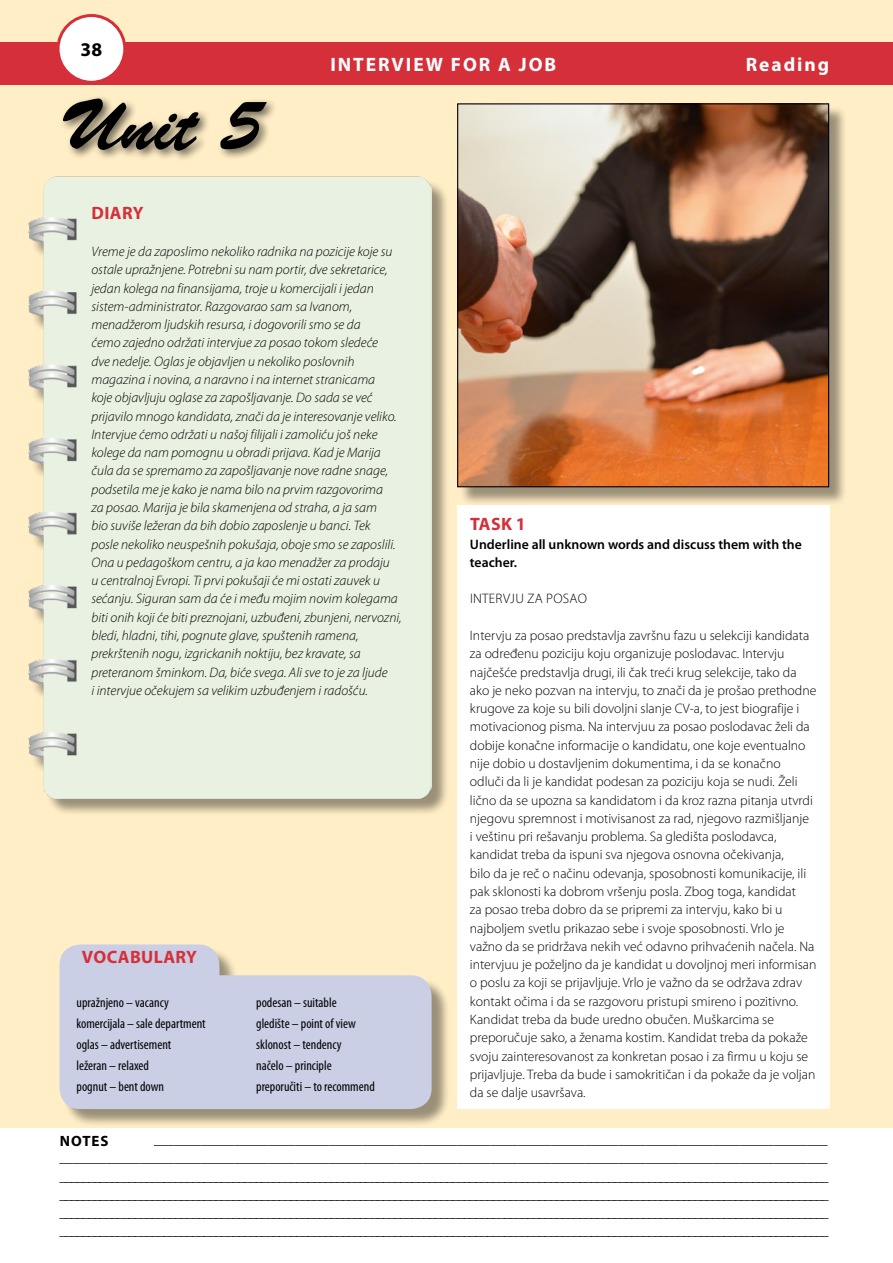
<style>
.page{position:relative;width:893px;height:1263px;background:#fff}
.page>*{position:absolute;margin:0;border:0;box-sizing:border-box;transform-origin:0 0}
.t1{font:71.7px "Brush Script Std";color:#000}
.t2{font:700 19.5px "Myriad Pro";letter-spacing:.1em;color:#fff}
.t3{font:700 19.5px "Myriad Pro";color:#000}
.t4{font:700 18px "Myriad Pro";letter-spacing:.02em;color:#d5303a}
.t5{font:700 15px "Myriad Pro";letter-spacing:.07em;color:#000}
.t6{font:300 13.8px/18.3px "Myriad Pro";color:#000;text-align:justify}
.t7{font:italic 300 13.8px/18.3px "Myriad Pro";color:#000}
.t8{font:condensed 13.8px/21px "Myriad Pro";color:#000}
.t9{font:600 13.8px/18.3px "Myriad Pro";color:#000}
.t10{font:300 13.8px "Myriad Pro";letter-spacing:.02em;color:#000}
</style>
<div class="page">
<div style="left:0;top:0;width:893px;height:1127px;background:#ffeec6"></div>
<div style="left:0;top:43px;width:893px;height:42px;background:#d5303a"></div>
<div style="left:58px;top:16px;width:67px;height:66px;background:#fff;border-radius:50%"></div>
<div style="left:57px;top:14px;width:69px;height:70px;border:3px solid #d5303a;border-radius:50%"></div>
<div style="left:62px;top:947px;width:389px;height:181px;background:#000;opacity:.4"></div>
<svg style="left:60px;top:944px;width:372px;height:165px;fill:#cbcfe5"></svg>
<div style="left:31px;top:179px;width:418px;height:637px;background:#000;opacity:.4"></div>
<div style="left:28px;top:176px;width:404px;height:622px;background:#e9f2e2"></div>
<div style="left:60px;top:95px;width:218px;height:67px;background:#000;opacity:.6"></div>
<div style="left:457px;top:506px;width:372px;height:603px;background:#fff"></div>
<div style="left:459px;top:106px;width:389px;height:400px;background:#000;opacity:.4"></div>
<img style="left:459px;top:105px;width:368px;height:380px">
<div style="left:457px;top:103px;width:372px;height:384px;border:1px solid #000"></div>
<h2 class="t3" style="left:81px;top:37px;width:23px">38</h2>
<h1 class="t1" style="left:60px;top:85px;width:203px">Unit 5</h1>
<h2 class="t2" style="left:330px;top:52px;width:227px">INTERVIEW FOR A JOB</h2>
<h2 class="t2" style="left:746px;top:52px;width:85px">Reading</h2>
<h3 class="t4" style="left:92px;top:202px;width:53px">DIARY</h3>
<p class="t7" style="left:91px;top:242px;width:312px">Vreme je da zaposlimo nekoliko radnika na pozicije koje su ostale upražnjene. Potrebni su nam portir, dve sekretarice, jedan kolega na finansijama, troje u komercijali i jedan sistem-administrator. Razgovarao sam sa Ivanom, menadžerom ljudskih resursa, i dogovorili smo se da<br>ćemo zajedno održati intervjue za posao tokom sledeće<br>dve nedelje. Oglas je objavljen u nekoliko poslovnih magazina i novina, a naravno i na internet stranicama<br>koje objavljuju oglase za zapošljavanje. Do sada se već prijavilo mnogo kandidata, znači da je interesovanje veliko.<br>Intervjue ćemo održati u našoj filijali i zamoliću još neke kolege da nam pomognu u obradi prijava. Kad je Marija čula da se spremamo za zapošljavanje nove radne snage, podsetila me je kako je nama bilo na prvim razgovorima<br>za posao. Marija je bila skamenjena od straha, a ja sam<br>bio suviše ležeran da bih dobio zaposlenje u banci. Tek<br>posle nekoliko neuspešnih pokušaja, oboje smo se zaposlili.<br>Ona u pedagoškom centru, a ja kao menadžer za prodaju<br>u centralnoj Evropi. Ti prvi pokušaji će mi ostati zauvek u sećanju. Siguran sam da će i među mojim novim kolegama biti onih koji će biti preznojani, uzbuđeni, zbunjeni, nervozni, bledi, hladni, tihi, pognute glave, spuštenih ramena, prekrštenih nogu, izgrickanih noktiju, bez kravate, sa preteranom šminkom. Da, biće svega. Ali sve to je za ljude<br>i intervjue očekujem sa velikim uzbuđenjem i radošću.</p>
<h3 class="t4" style="left:82px;top:945px;width:117px">VOCABULARY</h3>
<p class="t8" style="left:77px;top:992px;width:131px">upražnjeno – vacancy komercijala – sale department oglas – advertisement<br>ležeran – relaxed<br>pognut – bent down</p>
<p class="t8" style="left:256px;top:992px;width:120px">podesan – suitable<br>gledište – point of view sklonost – tendency<br>načelo – principle preporučiti – to recommend</p>
<h3 class="t4" style="left:470px;top:512px;width:57px">TASK 1</h3>
<p class="t9" style="left:470px;top:534px;width:333px">Underline all unknown words and discuss them with the teacher.</p>
<p class="t10" style="left:470px;top:590px;width:118px">INTERVJU ZA POSAO</p>
<p class="t6" style="left:470px;top:626px;width:348px;text-align:left">Intervju za posao predstavlja završnu fazu u selekciji kandidata za određenu poziciju koju organizuje poslodavac. Intervju najčešće predstavlja drugi, ili čak treći krug selekcije, tako da ako je neko pozvan na intervju, to znači da je prošao prethodne krugove za koje su bili dovoljni slanje CV-a, to jest biografije i motivacionog pisma. Na intervjuu za posao poslodavac želi da dobije konačne informacije o kandidatu, one koje eventualno nije dobio u dostavljenim dokumentima, i da se konačno odluči da li je kandidat podesan za poziciju koja se nudi. Želi lično da se upozna sa kandidatom i da kroz razna pitanja utvrdi njegovu spremnost i motivisanost za rad, njegovo razmišljanje<br>i veštinu pri rešavanju problema. Sa gledišta poslodavca, kandidat treba da ispuni sva njegova osnovna očekivanja,<br>bilo da je reč o načinu odevanja, sposobnosti komunikacije, ili pak sklonosti ka dobrom vršenju posla. Zbog toga, kandidat<br>za posao treba dobro da se pripremi za intervju, kako bi u najboljem svetlu prikazao sebe i svoje sposobnosti. Vrlo je važno da se pridržava nekih već odavno prihvaćenih načela. Na intervjuu je poželjno da je kandidat u dovoljnoj meri informisan o poslu za koji se prijavljuje. Vrlo je važno da se održava zdrav kontakt očima i da se razgovoru pristupi smireno i pozitivno.<br>Kandidat treba da bude uredno obučen. Muškarcima se preporučuje sako, a ženama kostim. Kandidat treba da pokaže svoju zainteresovanost za konkretan posao i za firmu u koju se prijavljuje. Treba da bude i samokritičan i da pokaže da je voljan da se dalje usavršava.</p>
<p class="t5" style="left:60px;top:1131px;width:51px">NOTES</p>
<p class="t6" style="left:60px;top:1130px;width:771px">__________________________________________________________________________________________________________________ __________________________________________________________________________________________________________________ _____________________________________________________________________________________________________________________________________ _____________________________________________________________________________________________________________________________________ _____________________________________________________________________________________________________________________________________ _____________________________________________________________________________________________________________________________________</p>
</div>
